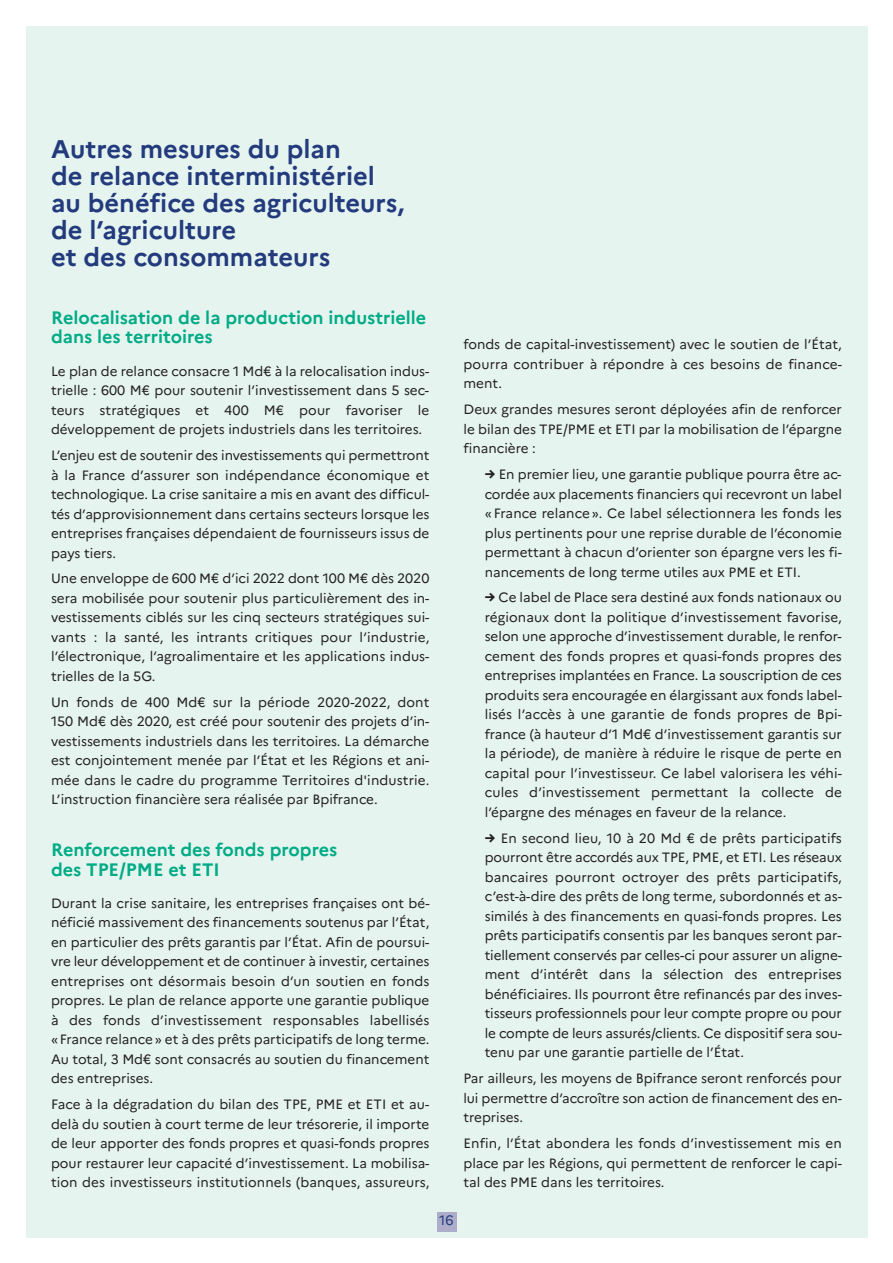
<style>
.page{position:relative;width:893px;height:1263px;background:#fff}
.page>*{position:absolute;margin:0;border:0;box-sizing:border-box;transform-origin:0 0}
.t1{font:700 25.5px/27px "Marianne";color:#233b7d}
.t2{font:700 18px/19.5px "Marianne";color:#00ab85}
.t3{font:13.65px "Marianne";color:#233b7d}
.t4{font:13.5px/19.5px "Marianne";color:#231f20;text-align:justify}
.s1{font-weight:800}
</style>
<div class="page">
<div style="left:26px;top:26px;width:841px;height:1211px;background:#e5f4ef"></div>
<div style="left:437px;top:1212px;width:19px;height:19px;background:#adadca"></div>
<h1 class="t1" style="left:51px;top:138px;width:355px">Autres mesures du plan<br>de relance interministériel au bénéfice des agriculteurs, de l’agriculture<br>et des consommateurs</h1>
<h2 class="t2" style="left:51px;top:310px;width:377px">Relocalisation de la production industrielle dans les territoires</h2>
<p class="t4" style="left:51px;top:363px;width:380px">Le plan de relance consacre 1 Md€ à la relocalisation indus&shy;trielle : 600 M€ pour soutenir l’investissement dans 5 sec&shy;teurs stratégiques et 400 M€ pour favoriser le développement de projets industriels dans les territoires.</p>
<p class="t4" style="left:51px;top:447px;width:380px">L’enjeu est de soutenir des investissements qui permettront à la France d’assurer son indépendance économique et technologique. La crise sanitaire a mis en avant des difficul&shy;tés d’approvisionnement dans certains secteurs lorsque les entreprises françaises dépendaient de fournisseurs issus de pays tiers.</p>
<p class="t4" style="left:51px;top:570px;width:380px">une enveloppe de 600 M€ d’ici 2022 dont 100 M€ dès 2020 sera mobilisée pour soutenir plus particulièrement des in&shy;vestissements ciblés sur les cinq secteurs stratégiques sui&shy;vants : la santé, les intrants critiques pour l’industrie, l’électronique, l’agroalimentaire et les applications indus&shy;trielles de la 5G.</p>
<p class="t4" style="left:51px;top:694px;width:380px">un fonds de 400 Md€ sur la période 2020-2022, dont 150 Md€ dès 2020, est créé pour soutenir des projets d’in&shy;vestissements industriels dans les territoires. La démarche est conjointement menée par l’État et les Régions et ani&shy;mée dans le cadre du programme Territoires d'industrie.<br>L’instruction financière sera réalisée par Bpifrance.</p>
<h2 class="t2" style="left:51px;top:842px;width:288px">Renforcement des fonds propres des TPE/PME et ETI</h2>
<p class="t4" style="left:51px;top:895px;width:380px">Durant la crise sanitaire, les entreprises françaises ont bé&shy;néficié massivement des financements soutenus par l’État, en particulier des prêts garantis par l’État. Afin de poursui&shy;vre leur développement et de continuer à investir, certaines entreprises ont désormais besoin d’un soutien en fonds propres. Le plan de relance apporte une garantie publique à des fonds d’investissement responsables labellisés «France relance » et à des prêts participatifs de long terme.<br>Au total, 3 Md€ sont consacrés au soutien du financement des entreprises.</p>
<p class="t4" style="left:51px;top:1096px;width:380px">Face à la dégradation du bilan des TPE, PME et ETI et au&shy;delà du soutien à court terme de leur trésorerie, il importe de leur apporter des fonds propres et quasi-fonds propres pour restaurer leur capacité d’investissement. La mobilisa&shy;tion des investisseurs institutionnels (banques, assureurs,</p>
<p class="t3" style="left:439px;top:1215px;width:16px">16</p>
<p class="t4" style="left:463px;top:336px;width:380px">fonds de capital-investissement) avec le soutien de l’État, pourra contribuer à répondre à ces besoins de finance&shy;ment.</p>
<p class="t4" style="left:463px;top:401px;width:380px">Deux grandes mesures seront déployées afin de renforcer le bilan des TPE/PME et ETI par la mobilisation de l’épargne financière :</p>
<p class="t4" style="left:485px;top:466px;width:359px"><span class="s1">→</span> En premier lieu, une garantie publique pourra être ac&shy;cordée aux placements financiers qui recevront un label « France relance». Ce label sélectionnera les fonds les plus pertinents pour une reprise durable de l’économie permettant à chacun d’orienter son épargne vers les fi&shy;nancements de long terme utiles aux PME et ETI.</p>
<p class="t4" style="left:485px;top:589px;width:359px"><span class="s1">→</span> Ce label de Place sera destiné aux fonds nationaux ou régionaux dont la politique d’investissement favorise, selon une approche d’investissement durable, le renfor&shy;cement des fonds propres et quasi-fonds propres des entreprises implantées en France. La souscription de ces produits sera encouragée en élargissant aux fonds label&shy;lisés l’accès à une garantie de fonds propres de Bpi&shy;france (à hauteur d’1 Md€ d’investissement garantis sur la période), de manière à réduire le risque de perte en capital pour l’investisseur. Ce label valorisera les véhi&shy;cules d’investissement permettant la collecte de l’épargne des ménages en faveur de la relance.</p>
<p class="t4" style="left:485px;top:830px;width:359px"><span class="s1">→</span> En second lieu, 10 à 20 Md € de prêts participatifs pourront être accordés aux TPE, PME, et ETI. Les réseaux bancaires pourront octroyer des prêts participatifs, c’est-à-dire des prêts de long terme, subordonnés et as&shy;similés à des financements en quasi-fonds propres. Les prêts participatifs consentis par les banques seront par&shy;tiellement conservés par celles-ci pour assurer un aligne&shy;ment d’intérêt dans la sélection des entreprises bénéficiaires. Ils pourront être refinancés par des inves&shy;tisseurs professionnels pour leur compte propre ou pour le compte de leurs assurés/clients. Ce dispositif sera sou&shy;tenu par une garantie partielle de l’État.</p>
<p class="t4" style="left:463px;top:1070px;width:380px">Par ailleurs, les moyens de Bpifrance seront renforcés pour lui permettre d’accroître son action de financement des en&shy;treprises.</p>
<p class="t4" style="left:463px;top:1135px;width:380px">Enfin, l’État abondera les fonds d’investissement mis en place par les Régions, qui permettent de renforcer le capi&shy;tal des PME dans les territoires.</p>
</div>
